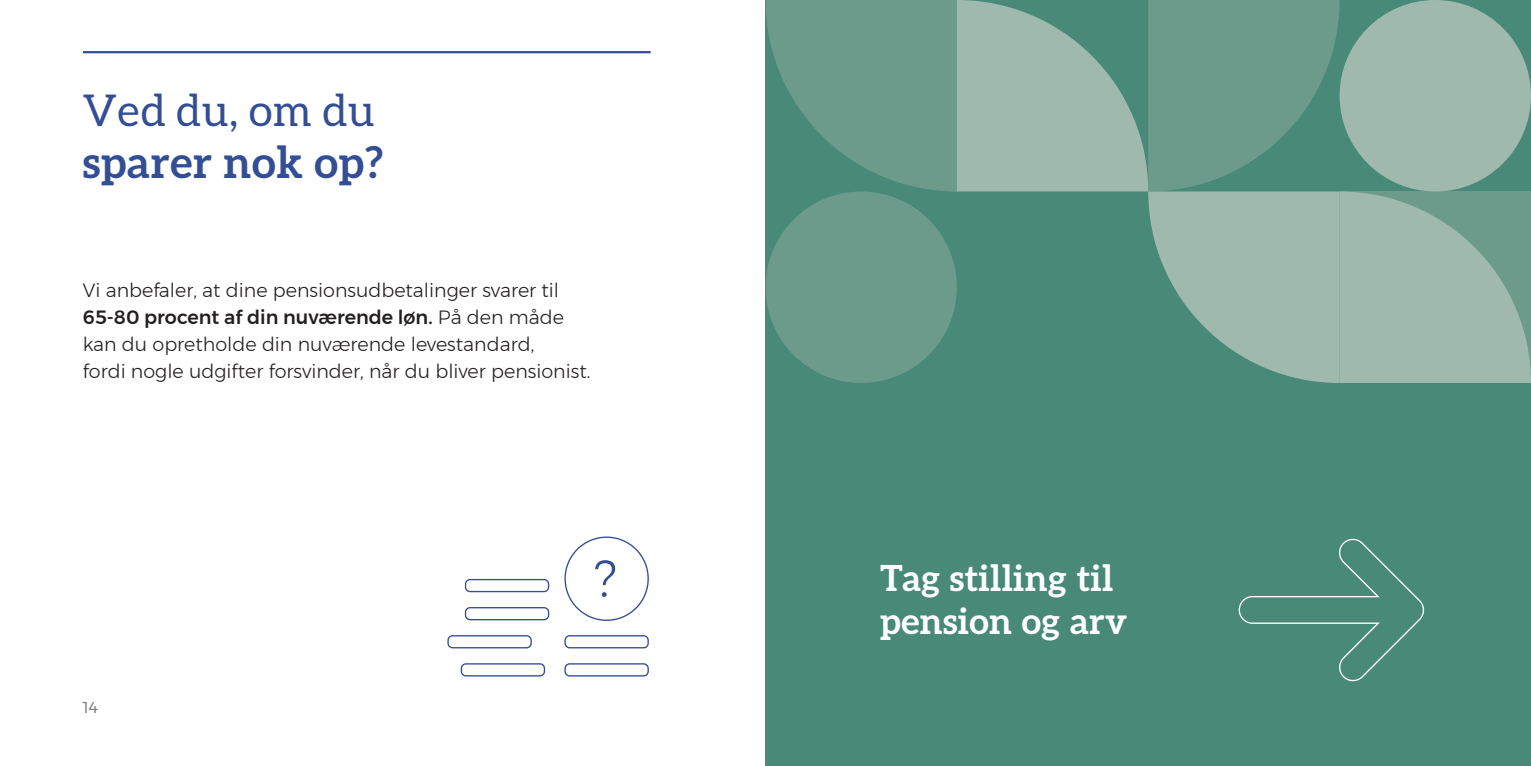
<style>
.page{position:relative;width:1531px;height:766px;background:#fff}
.page>*{position:absolute;margin:0;border:0;box-sizing:border-box;transform-origin:0 0}
.Brød{font:300 52.88px "Montserrat";color:#344e96}
.t1{font:700 43.88px "Aleo";letter-spacing:.015em;color:#344e96}
.t2{font:43.88px "Aleo";letter-spacing:.015em;color:#344e96}
.t3{font:700 36px/42.8px "Aleo";letter-spacing:.01em;color:#fff}
.Brød-2{font:300 19.12px/27px "Montserrat";color:#231f20}
.Brød-3{font:15.75px "Montserrat";color:#808285}
.s1{font-weight:500}
</style>
<div class="page">
<div style="left:765px;top:0;width:766px;height:765px;background:#488977"></div>
<hr style="left:83px;top:51px;width:568px;height:2px;background:#344e96">
<div style="left:447px;top:635px;width:85px;height:13px;border:1px solid #344e96;border-radius:5px"></div>
<div style="left:465px;top:607px;width:84px;height:13px;border:1px solid #344e96;border-radius:5px"></div>
<div style="left:465px;top:578px;width:84px;height:14px;border:1px solid #344e96;border-radius:5px"></div>
<div style="left:461px;top:663px;width:84px;height:13px;border:1px solid #344e96;border-radius:5px"></div>
<div style="left:564px;top:663px;width:85px;height:13px;border:1px solid #344e96;border-radius:5px"></div>
<div style="left:564px;top:635px;width:85px;height:13px;border:1px solid #344e96;border-radius:5px"></div>
<svg style="left:1238px;top:538px;width:186px;height:144px"></svg>
<svg style="left:765px;top:0;width:766px;height:383px"></svg>
<div style="left:1339px;top:0;width:192px;height:191px;background:#9fb9ae;border-radius:50%"></div>
<p class="t2" style="left:83px;top:86px;width:293px">Ved du, om du</p>
<p class="t1" style="left:83px;top:137px;width:302px">sparer nok op?</p>
<p class="Brød-2" style="left:83px;top:276px;width:509px">Vi anbefaler, at dine pensionsudbetalinger svarer til <span class="s1">65-80 procent af din nuværende løn.</span> På den måde kan du opretholde din nuværende levestandard,<br>fordi nogle udgifter forsvinder, når du bliver pensionist.</p>
<p class="Brød-3" style="left:83px;top:695px;width:17px">14</p>
<p class="Brød" style="left:594px;top:538px;width:24px">?</p>
<p class="t3" style="left:880px;top:555px;width:248px">Tag stilling til pension og arv</p>
</div>
